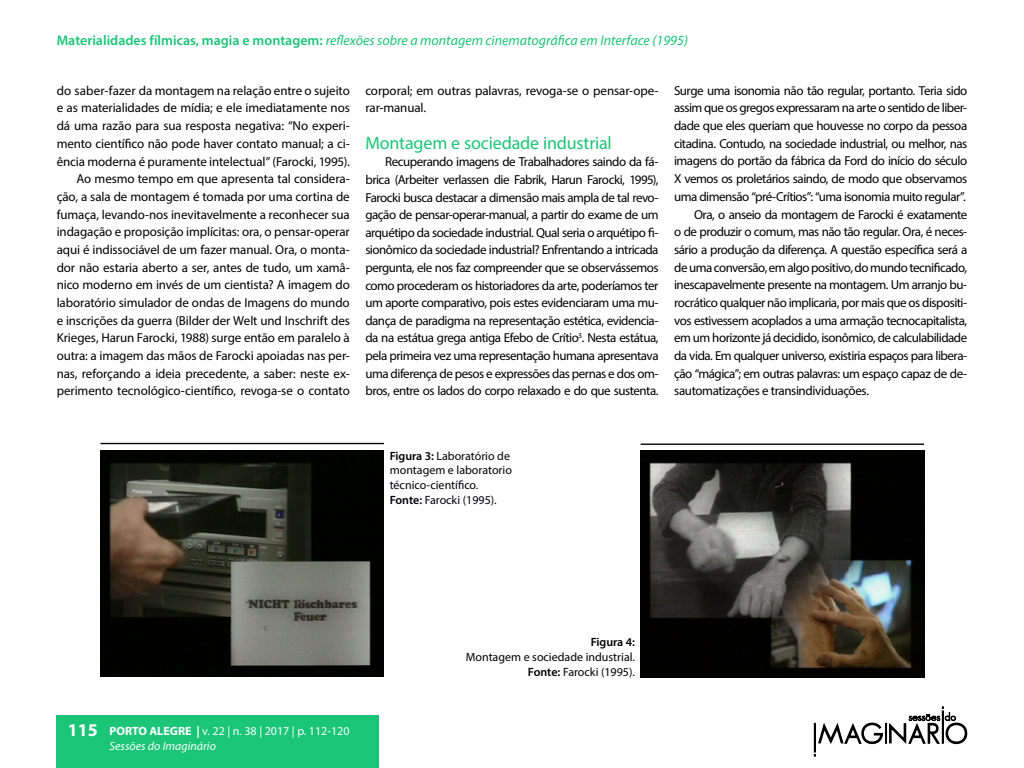
<style>
.page{position:relative;width:1024px;height:768px;background:#fff}
.page>*{position:absolute;margin:0;border:0;box-sizing:border-box;transform-origin:0 0}
.t1{font:18px "Myriad Pro";letter-spacing:-.01em;color:#1ac577}
.t2{font:700 18px "Myriad Pro";color:#fff}
.t3{font:italic 14px "Myriad Pro";color:#1ac577}
.t4{font:13px/17.6px "Myriad Pro";letter-spacing:-.03em;color:#000;text-align:justify}
.t5{font:13px/17.7px "Myriad Pro";letter-spacing:-.01em;color:#000;text-align:right}
.t6{font:12px/14.6px "Myriad Pro";color:#00000a}
.t7{font:12px/15px "Myriad Pro";color:#fff}
.t8{font:12px/15px "Myriad Pro";color:#000;text-align:right}
.t9{font:600 12px "Myriad Pro";letter-spacing:-.01em;color:#000}
.s1{font-weight:600;font-style:normal}
.s2{font-weight:600;color:#000}
.s3{font-weight:600}
.s4{font-weight:700}
.s5{font-style:italic}
.s6{font-weight:600;color:#00000a}
.s7{color:#00000a}
</style>
<div class="page">
<div style="left:57px;top:715px;width:322px;height:53px;background:#1ac577"></div>
<svg style="left:814px;top:706px;width:154px;height:51px"></svg>
<img style="left:100px;top:450px;width:284px;height:227px">
<img style="left:641px;top:451px;width:283px;height:227px">
<hr style="left:100px;top:443px;width:284px;height:1px;background:#000">
<hr style="left:641px;top:444px;width:283px;height:1px;background:#000">
<p class="t3" style="left:57px;top:32px;width:633px"><span class="s1">Materialidades fílmicas, magia e montagem:</span> reflexões sobre a montagem cinematográfica em Interface (1995)</p>
<p class="t5" style="left:57px;top:81px;width:295px">do saber-fazer da montagem na relação entre o sujeito e as materialidades de mídia; e ele imediatamente nos dá uma razão para sua resposta negativa: “No experi&shy;mento científico não pode haver contato manual; a ci&shy;ência moderna é puramente intelectual” (Farocki, 1995).<br>Ao mesmo tempo em que apresenta tal considera&shy;ção, a sala de montagem é tomada por uma cortina de fumaça, levando-nos inevitavelmente a reconhecer sua indagação e proposição implícitas: ora, o pensar-operar aqui é indissociável de um fazer manual. Ora, o monta&shy;dor não estaria aberto a ser, antes de tudo, um xamâ&shy;nico moderno em invés de um cientista? A imagem do laboratório simulador de ondas de Imagens do mundo e inscrições da guerra (Bilder der Welt und Inschrift des Krieges, Harun Farocki, 1988) surge então em paralelo à outra: a imagem das mãos de Farocki apoiadas nas per&shy;nas, reforçando a ideia precedente, a saber: neste ex&shy;perimento tecnológico-científico, revoga-se o contato</p>
<p class="t5" style="left:365px;top:81px;width:295px;text-align:left">corporal; em outras palavras, revoga-se o pensar-ope&shy;rar-manual.</p>
<p class="t4" style="left:674px;top:81px;width:295px">Surge uma isonomia não tão regular, portanto. Teria sido</p>
<p class="t4" style="left:674px;top:99px;width:295px">assim que os gregos expressaram na arte o sentido de liber-</p>
<p class="t4" style="left:674px;top:117px;width:295px">dade que eles queriam que houvesse no corpo da pessoa</p>
<p class="t4" style="left:674px;top:134px;width:295px">citadina. Contudo, na sociedade industrial, ou melhor, nas</p>
<p class="t4" style="left:674px;top:152px;width:295px">imagens do portão da fábrica da Ford do início do século</p>
<p class="t4" style="left:674px;top:170px;width:295px">X vemos os proletários saindo, de modo que observamos</p>
<p class="t4" style="left:674px;top:187px;width:293px">uma dimensão “pré-Crítios”: “uma isonomia muito regular”.</p>
<p class="t4" style="left:694px;top:205px;width:275px">Ora, o anseio da montagem de Farocki é exatamente</p>
<p class="t4" style="left:674px;top:223px;width:295px">o de produzir o comum, mas não tão regular. Ora, é neces-</p>
<p class="t4" style="left:674px;top:241px;width:295px">sário a produção da diferença. A questão específica será a</p>
<p class="t4" style="left:674px;top:258px;width:295px">de uma conversão, em algo positivo, do mundo tecnificado,</p>
<p class="t4" style="left:674px;top:276px;width:295px">inescapavelmente presente na montagem. Um arranjo bu-</p>
<p class="t4" style="left:674px;top:294px;width:295px">rocrático qualquer não implicaria, por mais que os dispositi-</p>
<p class="t4" style="left:674px;top:311px;width:295px">vos estivessem acoplados a uma armação tecnocapitalista,</p>
<p class="t4" style="left:674px;top:329px;width:295px">em um horizonte já decidido, isonômico, de calculabilidade</p>
<p class="t4" style="left:674px;top:347px;width:295px">da vida. Em qualquer universo, existiria espaços para libera-</p>
<p class="t4" style="left:674px;top:364px;width:295px">ção “mágica”; em outras palavras: um espaço capaz de de-</p>
<p class="t4" style="left:674px;top:382px;width:197px">sautomatizações e transindividuações.</p>
<h1 class="t1" style="left:365px;top:132px;width:248px">Montagem e sociedade industrial</h1>
<p class="t4" style="left:365px;top:153px;width:295px;text-indent:20px">Recuperando imagens de Trabalhadores saindo da fá&shy;brica (Arbeiter verlassen die Fabrik, Harun Farocki, 1995), Farocki busca destacar a dimensão mais ampla de tal revo&shy;gação de pensar-operar-manual, a partir do exame de um arquétipo da sociedade industrial. Qual seria o arquétipo fi&shy;sionômico da sociedade industrial? Enfrentando a intricada pergunta, ele nos faz compreender que se observássemos como procederam os historiadores da arte, poderíamos ter um aporte comparativo, pois estes evidenciaram uma mu&shy;dança de paradigma na representação estética, evidencia&shy;da na estátua grega antiga Efebo de Crítio<sup>3</sup>. Nesta estátua, pela primeira vez uma representação humana apresentava uma diferença de pesos e expressões das pernas e dos om&shy;bros, entre os lados do corpo relaxado e do que sustenta.</p>
<p class="t6" style="left:390px;top:448px;width:124px"><span class="s2">Figura 3:</span> Laboratório de montagem e laboratorio técnico-científico.<br><span class="s3">Fonte:</span> Farocki (1995).</p>
<h1 class="t2" style="left:68px;top:718px;width:31px">115</h1>
<p class="t7" style="left:109px;top:724px;width:242px"><span class="s4">PORTO ALEGRE |</span> v. 22 | n. 38 | 2017 | p. 112-120<br><span class="s5">Sessões do Imaginário</span></p>
<p class="t9" style="left:591px;top:634px;width:46px">Figura 4:</p>
<p class="t8" style="left:466px;top:649px;width:171px">Montagem e sociedade industrial.<br><span class="s6">Fonte:</span> <span class="s7">Farocki (1995).</span></p>
</div>
